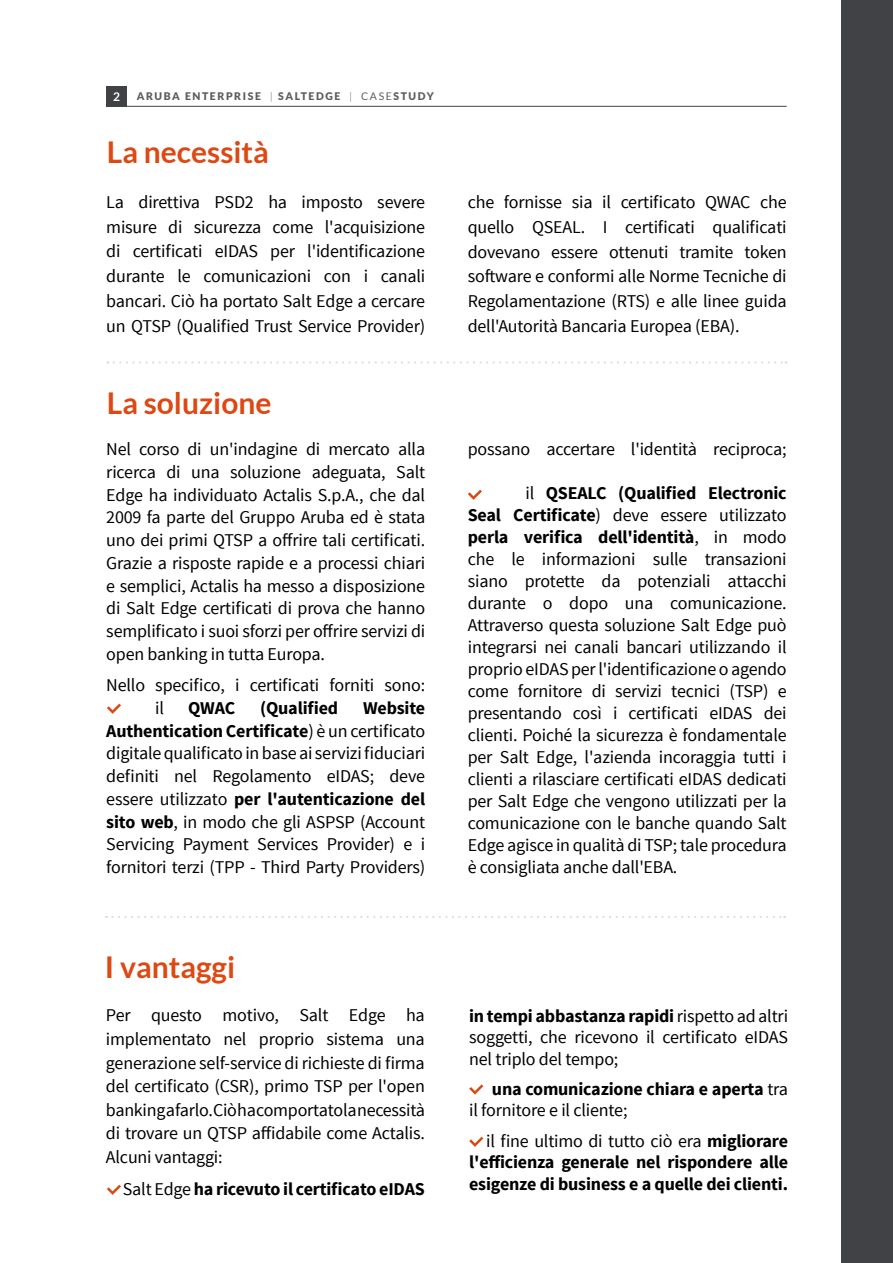
<style>
.page{position:relative;width:893px;height:1263px;background:#fff}
.page>*{position:absolute;margin:0;border:0;box-sizing:border-box;transform-origin:0 0}
.t1{font:700 30px "Lato";color:#dd4813}
.t2{font:18px/22.8px "Source Sans Pro";letter-spacing:-.01em;color:#000;text-align:justify}
.t3{font:700 18px/21.6px "Source Sans Pro";letter-spacing:-.01em;color:#000}
.t4{font:700 12px "Lato";color:#fff}
.t5{font:900 10.5px "Lato";letter-spacing:.15em;color:#5f5d5f}
.s1{font-weight:300}
.s2{font-weight:400}
.s3{font-weight:700}
</style>
<div class="page">
<div style="left:842px;top:0;width:51px;height:1263px;background:#404245"></div>
<svg style="left:114px;top:361px;width:673px;height:3px"></svg>
<svg style="left:106px;top:916px;width:679px;height:2px"></svg>
<hr style="left:106px;top:106px;width:681px;height:1px;background:#404245">
<div style="left:106px;top:86px;width:21px;height:20px;background:#404245"></div>
<svg style="left:107px;top:1185px;width:14px;height:10px"></svg>
<svg style="left:469px;top:1137px;width:14px;height:10px"></svg>
<svg style="left:469px;top:1084px;width:14px;height:10px"></svg>
<svg style="left:107px;top:704px;width:14px;height:10px"></svg>
<svg style="left:468px;top:490px;width:14px;height:10px"></svg>
<p class="t4" style="left:113px;top:90px;width:8px">2</p>
<p class="t5" style="left:137px;top:90px;width:298px">ARUBA ENTERPRISE <span class="s1">|</span> SALTEDGE <span class="s1">|</span> <span class="s2">CASE</span>STUDY</p>
<h1 class="t1" style="left:107px;top:134px;width:164px">La necessità</h1>
<p class="t2" style="left:106px;top:190px;width:320px;line-height:24.9px">La direttiva PSD2 ha imposto severe misure di sicurezza come l'acquisizione di certificati eIDAS per l'identificazione durante le comunicazioni con i canali bancari. Ciò ha portato Salt Edge a cercare un QTSP (Qualified Trust Service Provider)</p>
<h1 class="t1" style="left:107px;top:386px;width:166px">La soluzione</h1>
<p class="t2" style="left:106px;top:438px;width:320px">Nel corso di un'indagine di mercato alla ricerca di una soluzione adeguata, Salt Edge ha individuato Actalis S.p.A., che dal 2009 fa parte del Gruppo Aruba ed è stata uno dei primi QTSP a offrire tali certificati.<br>Grazie a risposte rapide e a processi chiari e semplici, Actalis ha messo a disposizione di Salt Edge certificati di prova che hanno semplificato i suoi sforzi per offrire servizi di open banking in tutta Europa.</p>
<p class="t2" style="left:155px;top:674px;width:272px;text-indent:-49px">Nello specifico, i certificati forniti sono: il</p>
<p class="t3" style="left:188px;top:698px;width:49px">QWAC</p>
<p class="t3" style="left:260px;top:698px;width:80px">(Qualified</p>
<p class="t2" style="left:106px;top:697px;width:320px;text-indent:257px"><span class="s3">Website Authentication Certificate</span>) è un certificato digitale qualificato in base ai servizi fiduciari definiti nel Regolamento eIDAS; deve essere utilizzato <span class="s3">per l'autenticazione del sito web</span>, in modo che gli ASPSP (Account Servicing Payment Services Provider) e i fornitori terzi (TPP - Third Party Providers)</p>
<h1 class="t1" style="left:105px;top:950px;width:132px">I vantaggi</h1>
<p class="t2" style="left:106px;top:1004px;width:321px;line-height:23.5px">Per questo motivo, Salt Edge ha implementato nel proprio sistema una generazione self-service di richieste di firma del certificato (CSR), primo TSP per l'open banking a farlo. Ciò ha comportato la necessità di trovare un QTSP affidabile come Actalis.<br>Alcuni vantaggi:</p>
<p class="t3" style="left:123px;top:1178px;width:303px"><span class="s2">Salt Edge</span> ha ricevuto il certificato eIDAS</p>
<p class="t2" style="left:468px;top:190px;width:320px;line-height:24.9px">che fornisse sia il certificato QWAC che quello QSEAL. I certificati qualificati dovevano essere ottenuti tramite token software e conformi alle Norme Tecniche di Regolamentazione (RTS) e alle linee guida dell'Autorità Bancaria Europea (EBA).</p>
<p class="t2" style="left:468px;top:438px;width:320px">possano accertare l'identità reciproca;</p>
<p class="t2" style="left:468px;top:482px;width:320px;line-height:22px;text-indent:58px">il <span class="s3">QSEALC (Qualified Electronic Seal Certificate</span>) deve essere utilizzato <span class="s3">perla verifica dell'identità</span>, in modo che le informazioni sulle transazioni siano protette da potenziali attacchi durante o dopo una comunicazione.<br>Attraverso questa soluzione Salt Edge può integrarsi nei canali bancari utilizzando il proprio eIDAS per l'identificazione o agendo come fornitore di servizi tecnici (TSP) e presentando così i certificati eIDAS dei clienti. Poiché la sicurezza è fondamentale per Salt Edge, l'azienda incoraggia tutti i clienti a rilasciare certificati eIDAS dedicati per Salt Edge che vengono utilizzati per la comunicazione con le banche quando Salt Edge agisce in qualità di TSP; tale procedura è consigliata anche dall'EBA.</p>
<p class="t2" style="left:469px;top:1005px;width:320px;line-height:21.6px"><span class="s3">in tempi abbastanza rapidi</span> rispetto ad altri soggetti, che ricevono il certificato eIDAS nel triplo del tempo;</p>
<p class="t3" style="left:469px;top:1079px;width:320px;text-indent:23px">una comunicazione chiara e aperta <span class="s2">tra il fornitore e il cliente;</span></p>
<p class="t3" style="left:469px;top:1130px;width:320px;text-align:justify;text-indent:17px"><span class="s2">il fine ultimo di tutto ciò era</span> migliorare l'efficienza generale nel rispondere alle esigenze di business e a quelle dei clienti.</p>
</div>
